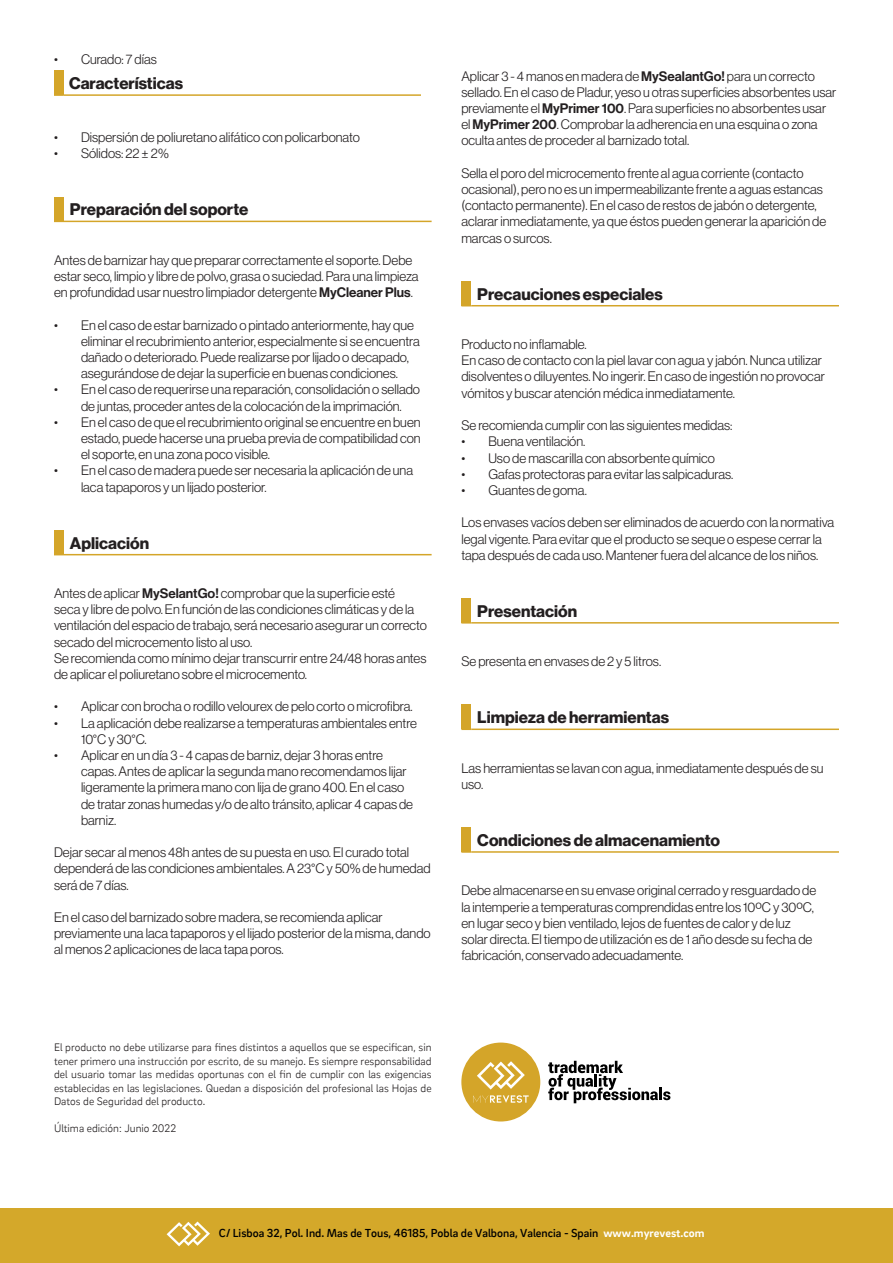
<style>
.page{position:relative;width:893px;height:1263px;background:#fff}
.page>*{position:absolute;margin:0;border:0;box-sizing:border-box;transform-origin:0 0}
.t1{font:16.5px "N Haas Grotesk DS Pro 75 Bd";color:#231f20}
.t2{font:13.5px/16.2px "N Haas Grotesk DS Pro 45 Lt";color:#231f20}
.t3{font:500 12px "Brix Sans";color:#000001}
.t4{font:300 11.25px/13.5px "Brix Sans";color:#231f20;text-align:justify}
.s1{font-family:"N Haas Grotesk DS Pro 65 Md"}
.s2{font-weight:700;color:#fff}
</style>
<div class="page">
<div style="left:0;top:1209px;width:893px;height:54px;background:#d4a82a"></div>
<svg style="left:167px;top:1221px;width:43px;height:25px"></svg>
<div style="left:54px;top:70px;width:9px;height:25px;background:#d4a529"></div>
<hr style="left:63px;top:94px;width:358px;height:2px;background:#d4a529">
<div style="left:54px;top:197px;width:10px;height:24px;background:#d4a529"></div>
<hr style="left:64px;top:221px;width:368px;height:1px;background:#d4a529">
<div style="left:54px;top:530px;width:10px;height:25px;background:#d4a529"></div>
<hr style="left:64px;top:554px;width:368px;height:1px;background:#d4a529">
<div style="left:461px;top:281px;width:10px;height:25px;background:#d4a529"></div>
<hr style="left:471px;top:305px;width:368px;height:1px;background:#d4a529">
<div style="left:461px;top:598px;width:10px;height:25px;background:#d4a529"></div>
<hr style="left:471px;top:622px;width:368px;height:2px;background:#d4a529">
<div style="left:461px;top:705px;width:10px;height:24px;background:#d4a529"></div>
<hr style="left:471px;top:728px;width:368px;height:2px;background:#d4a529">
<div style="left:461px;top:827px;width:10px;height:25px;background:#d4a529"></div>
<hr style="left:471px;top:851px;width:368px;height:2px;background:#d4a529">
<div style="left:461px;top:1042px;width:79px;height:79px;background:#d4a529;border-radius:50%"></div>
<svg style="left:473px;top:1095px;width:56px;height:8px"></svg>
<svg style="left:477px;top:1061px;width:48px;height:28px"></svg>
<svg style="left:548px;top:1061px;width:122px;height:42px"></svg>
<p class="t2" style="left:54px;top:52px;width:104px">• Curado: 7 días</p>
<p class="t1" style="left:69px;top:74px;width:115px">Características</p>
<p class="t2" style="left:54px;top:129px;width:307px">• Dispersión de poliuretano alifático con policarbonato</p>
<p class="t2" style="left:54px;top:145px;width:116px">• Sólidos: 22 ± 2%</p>
<p class="t1" style="left:70px;top:200px;width:180px">Preparación del soporte</p>
<p class="t2" style="left:54px;top:252px;width:366px">Antes de barnizar hay que preparar correctamente el soporte. Debe estar seco, limpio y libre de polvo, grasa o suciedad. Para una limpieza en profundidad usar nuestro limpiador detergente <span class="s1">MyCleaner Plus</span>.</p>
<p class="t2" style="left:81px;top:317px;width:340px;text-indent:-27px">• En el caso de estar barnizado o pintado anteriormente, hay que eliminar el recubrimiento anterior, especialmente si se encuentra dañado o deteriorado. Puede realizarse por lijado o decapado, asegurándose de dejar la superficie en buenas condiciones.</p>
<p class="t2" style="left:81px;top:381px;width:341px;text-indent:-27px">• En el caso de requerirse una reparación, consolidación o sellado de juntas, proceder antes de la colocación de la imprimación.</p>
<p class="t2" style="left:81px;top:414px;width:341px;text-align:justify;text-indent:-27px">• En el caso de que el recubrimiento original se encuentre en buen estado, puede hacerse una prueba previa de compatibilidad con el soporte, en una zona poco visible.</p>
<p class="t2" style="left:81px;top:462px;width:334px;text-indent:-27px">• En el caso de madera puede ser necesaria la aplicación de una laca tapaporos y un lijado posterior.</p>
<p class="t1" style="left:70px;top:533px;width:81px">Aplicación</p>
<p class="t2" style="left:54px;top:585px;width:375px">Antes de aplicar <span class="s1">MySelantGo!</span> comprobar que la superficie esté<br>seca y libre de polvo. En función de las condiciones climáticas y de la ventilación del espacio de trabajo, será necesario asegurar un correcto secado del microcemento listo al uso.</p>
<p class="t2" style="left:54px;top:650px;width:374px">Se recomienda como mínimo dejar transcurrir entre 24/48 horas antes de aplicar el poliuretano sobre el microcemento.</p>
<p class="t2" style="left:54px;top:699px;width:360px">• Aplicar con brocha o rodillo velourex de pelo corto o microfibra.</p>
<p class="t2" style="left:81px;top:715px;width:337px;text-indent:-27px">• La aplicación debe realizarse a temperaturas ambientales entre<br>10°C y 30°C.</p>
<p class="t2" style="left:81px;top:747px;width:334px;text-indent:-27px">• Aplicar en un día 3 - 4 capas de barniz, dejar 3 horas entre capas. Antes de aplicar la segunda mano recomendamos lijar ligeramente la primera mano con lija de grano 400. En el caso de tratar zonas humedas y/o de alto tránsito, aplicar 4 capas de barniz.</p>
<p class="t2" style="left:54px;top:844px;width:378px">Dejar secar al menos 48h antes de su puesta en uso. El curado total dependerá de las condiciones ambientales. A 23°C y 50% de humedad será de 7 días.</p>
<p class="t2" style="left:54px;top:909px;width:378px">En el caso del barnizado sobre madera, se recomienda aplicar previamente una laca tapaporos y el lijado posterior de la misma, dando al menos 2 aplicaciones de laca tapa poros.</p>
<p class="t2" style="left:461px;top:68px;width:377px">Aplicar 3 - 4 manos en madera de <span class="s1">MySealantGo!</span> para un correcto sellado. En el caso de Pladur, yeso u otras superficies absorbentes usar previamente el <span class="s1">MyPrimer 100</span>. Para superficies no absorbentes usar el <span class="s1">MyPrimer 200</span>. Comprobar la adherencia en una esquina o zona oculta antes de proceder al barnizado total.</p>
<p class="t2" style="left:461px;top:165px;width:366px">Sella el poro del microcemento frente al agua corriente (contacto ocasional), pero no es un impermeabilizante frente a aguas estancas (contacto permanente). En el caso de restos de jabón o detergente, aclarar inmediatamente, ya que éstos pueden generar la aparición de marcas o surcos.</p>
<p class="t1" style="left:477px;top:284px;width:187px">Precauciones especiales</p>
<p class="t2" style="left:461px;top:336px;width:127px">Producto no inflamable.</p>
<p class="t2" style="left:461px;top:352px;width:365px">En caso de contacto con la piel lavar con agua y jabón. Nunca utilizar disolventes o diluyentes. No ingerir. En caso de ingestión no provocar vómitos y buscar atención médica inmediatamente.</p>
<p class="t2" style="left:461px;top:417px;width:273px">Se recomienda cumplir con las siguientes medidas:</p>
<p class="t2" style="left:461px;top:433px;width:126px">• Buena ventilación.</p>
<p class="t2" style="left:461px;top:450px;width:255px">• Uso de mascarilla con absorbente químico</p>
<p class="t2" style="left:461px;top:466px;width:273px">• Gafas protectoras para evitar las salpicaduras.</p>
<p class="t2" style="left:461px;top:482px;width:127px">• Guantes de goma.</p>
<p class="t2" style="left:461px;top:514px;width:374px">Los envases vacíos deben ser eliminados de acuerdo con la normativa legal vigente. Para evitar que el producto se seque o espese cerrar la tapa después de cada uso. Mantener fuera del alcance de los niños.</p>
<p class="t1" style="left:477px;top:601px;width:101px">Presentación</p>
<p class="t2" style="left:461px;top:653px;width:201px">Se presenta en envases de 2 y 5 litros.</p>
<p class="t1" style="left:477px;top:708px;width:193px">Limpieza de herramientas</p>
<p class="t2" style="left:461px;top:760px;width:364px">Las herramientas se lavan con agua, inmediatamente después de su uso.</p>
<p class="t1" style="left:477px;top:830px;width:244px">Condiciones de almacenamiento</p>
<p class="t2" style="left:461px;top:882px;width:356px">Debe almacenarse en su envase original cerrado y resguardado de la intemperie a temperaturas comprendidas entre los 10ºC y 30ºC, en lugar seco y bien ventilado, lejos de fuentes de calor y de luz solar directa. El tiempo de utilización es de 1 año desde su fecha de fabricación, conservado adecuadamente.</p>
<p class="t4" style="left:54px;top:1040px;width:379px">El producto no debe utilizarse para fines distintos a aquellos que se especifican, sin tener primero una instrucción por escrito, de su manejo. Es siempre responsabilidad del usuario tomar las medidas oportunas con el fin de cumplir con las exigencias establecidas en las legislaciones. Quedan a disposición del profesional las Hojas de Datos de Seguridad del producto.</p>
<p class="t4" style="left:54px;top:1121px;width:124px">Última edición: Junio 2022</p>
<p class="t3" style="left:219px;top:1225px;width:487px">C/ Lisboa 32, Pol. Ind. Mas de Tous, 46185, Pobla de Valbona, Valencia - Spain <span class="s2">www.myrevest.com</span></p>
</div>
